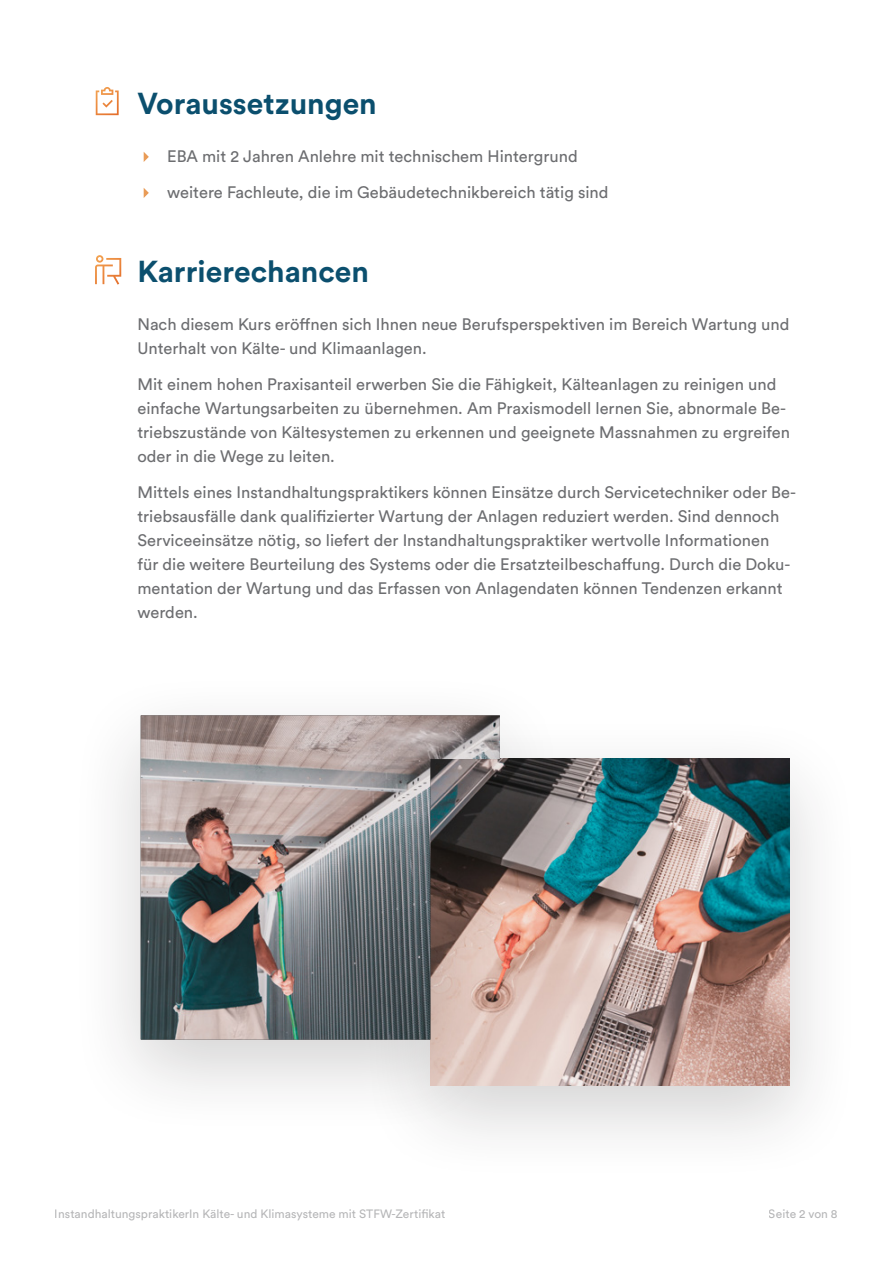
<style>
.page{position:relative;width:893px;height:1263px;background:#fff}
.page>*{position:absolute;margin:0;border:0;box-sizing:border-box;transform-origin:0 0}
.t1{font:700 30px "Circular Std";color:#0b4f6e}
.t2{font:16.5px/24px "Circular Std";color:#6c6d70}
.t3{font:12px "Circular Std";color:#6c6d70}
</style>
<div class="page">
<svg style="left:95px;top:255px;width:26px;height:30px"></svg>
<svg style="left:96px;top:87px;width:23px;height:28px"></svg>
<div style="left:359px;top:712px;width:502px;height:471px;background:#231f20;opacity:.2"></div>
<img style="left:569px;top:758px;width:220px;height:328px">
<div style="left:69px;top:669px;width:500px;height:467px;background:#231f20;opacity:.2"></div>
<img style="left:141px;top:715px;width:359px;height:324px">
<h1 class="t1" style="left:137px;top:84px;width:241px">Voraussetzungen</h1>
<p class="t2" style="left:167px;top:138px;width:443px;line-height:36px">EBA mit 2 Jahren Anlehre mit technischem Hintergrund weitere Fachleute, die im Gebäudetechnikbereich tätig sind</p>
<h1 class="t1" style="left:137px;top:252px;width:233px">Karrierechancen</h1>
<p class="t2" style="left:137px;top:312px;width:654px">Nach diesem Kurs eröffnen sich Ihnen neue Berufsperspektiven im Bereich Wartung und<br>Unterhalt von Kälte- und Klimaanlagen.</p>
<p class="t2" style="left:137px;top:372px;width:654px">Mit einem hohen Praxisanteil erwerben Sie die Fähigkeit, Kälteanlagen zu reinigen und einfache Wartungsarbeiten zu übernehmen. Am Praxismodell lernen Sie, abnormale Be&shy;triebszustände von Kältesystemen zu erkennen und geeignete Massnahmen zu ergreifen oder in die Wege zu leiten.</p>
<p class="t2" style="left:137px;top:480px;width:660px">Mittels eines Instandhaltungspraktikers können Einsätze durch Servicetechniker oder Be&shy;triebsausfälle dank qualifizierter Wartung der Anlagen reduziert werden. Sind dennoch Serviceeinsätze nötig, so liefert der Instandhaltungspraktiker wertvolle Informationen<br>für die weitere Beurteilung des Systems oder die Ersatzteilbeschaffung. Durch die Doku&shy;mentation der Wartung und das Erfassen von Anlagendaten können Tendenzen erkannt werden.</p>
<p class="t3" style="left:55px;top:1207px;width:392px">InstandhaltungspraktikerIn Kälte- und Klimasysteme mit STFW-Zertifikat</p>
<p class="t3" style="left:769px;top:1207px;width:70px">Seite 2 von 8</p>
</div>
